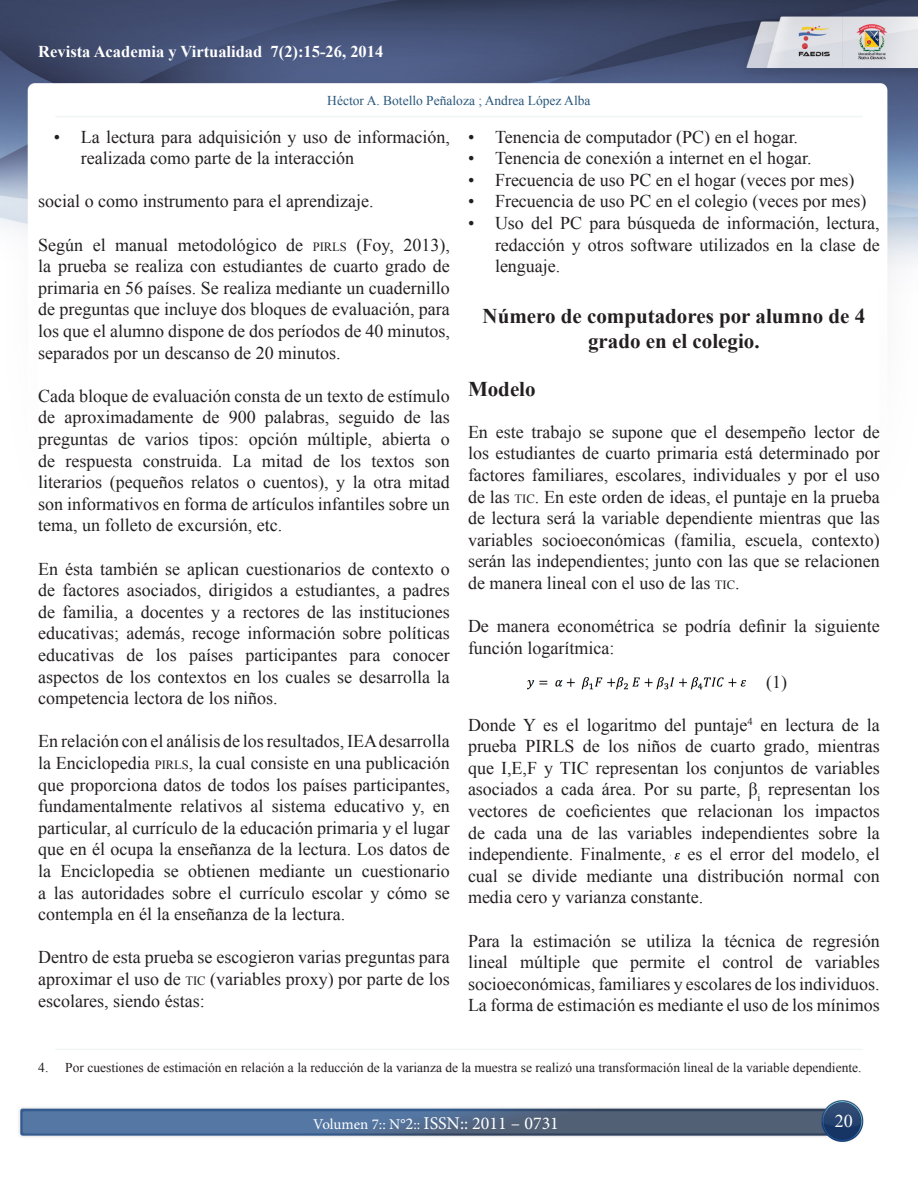
<style>
.page{position:relative;width:918px;height:1188px;background:#fff}
.page>*{position:absolute;margin:0;border:0;box-sizing:border-box;transform-origin:0 0}
.Subtitulo{font:700 21px/25.2px "Times New Roman";color:#231f20;text-align:center}
.Contenidos_Españo{font:18px/21.6px "Times New Roman";color:#231f20;text-align:justify}
.t1{font:18px "Minion Pro";color:#fff}
.t2{font:18px "Times New Roman";color:#fff}
.t3{font:700 16.5px "Times New Roman";color:#fff}
.t4{font:13.5px "Times New Roman";color:#231f20}
.t5{font:13.5px "Times New Roman";color:#2a587c}
.s1{font-size:12.6px}
.s2{font-size:15px}
.s3{font-size:16.5px}
</style>
<div class="page">
<img style="left:0;top:0;width:918px;height:1142px">
<div style="left:38px;top:259px;width:842px;height:452px;background:#fff;border-radius:9px"></div>
<hr style="left:55px;top:116px;width:808px;height:1px;background:#286a75">
<img style="left:527px;top:677px;width:219px;height:13px">
<img style="left:671px;top:845px;width:15px;height:24px">
<hr style="left:55px;top:1049px;width:808px;height:1px;background:#286a75">
<p class="t3" style="left:38px;top:40px;width:347px">Revista Academia y Virtualidad 7(2):15-26, 2014</p>
<p class="t5" style="left:327px;top:92px;width:265px">Héctor A. Botello Peñaloza ; Andrea López Alba</p>
<p class="Contenidos_Españo" style="left:81px;top:126px;width:371px;text-indent:-27px">• La lectura para adquisición y uso de información, realizada como parte de la interacción</p>
<p class="Contenidos_Españo" style="left:38px;top:190px;width:337px">social o como instrumento para el aprendizaje.</p>
<p class="Contenidos_Españo" style="left:38px;top:234px;width:413px">Según el manual metodológico de <span class="s1">PIRLS</span> (Foy, 2013), la prueba se realiza con estudiantes de cuarto grado de primaria en 56 países. Se realiza mediante un cuadernillo de preguntas que incluye dos bloques de evaluación, para los que el alumno dispone de dos períodos de 40 minutos, separados por un descanso de 20 minutos.</p>
<p class="Contenidos_Españo" style="left:38px;top:385px;width:413px">Cada bloque de evaluación consta de un texto de estímulo de aproximadamente de 900 palabras, seguido de las preguntas de varios tipos: opción múltiple, abierta o de respuesta construida. La mitad de los textos son literarios (pequeños relatos o cuentos), y la otra mitad son informativos en forma de artículos infantiles sobre un tema, un folleto de excursión, etc.</p>
<p class="Contenidos_Españo" style="left:38px;top:558px;width:413px">En ésta también se aplican cuestionarios de contexto o de factores asociados, dirigidos a estudiantes, a padres de familia, a docentes y a rectores de las instituciones educativas; además, recoge información sobre políticas educativas de los países participantes para conocer aspectos de los contextos en los cuales se desarrolla la competencia lectora de los niños.</p>
<p class="Contenidos_Españo" style="left:38px;top:730px;width:413px">En relación con el análisis de los resultados, IEA desarrolla la Enciclopedia <span class="s1">PIRLS</span>, la cual consiste en una publicación que proporciona datos de todos los países participantes, fundamentalmente relativos al sistema educativo y, en particular, al currículo de la educación primaria y el lugar que en él ocupa la enseñanza de la lectura. Los datos de la Enciclopedia se obtienen mediante un cuestionario a las autoridades sobre el currículo escolar y cómo se contempla en él la enseñanza de la lectura.</p>
<p class="Contenidos_Españo" style="left:38px;top:946px;width:413px">Dentro de esta prueba se escogieron varias preguntas para aproximar el uso de <span class="s1">TIC</span> (variables proxy) por parte de los escolares, siendo éstas:</p>
<p class="Contenidos_Españo" style="left:468px;top:126px;width:332px">• Tenencia de computador (PC) en el hogar.</p>
<p class="Contenidos_Españo" style="left:468px;top:147px;width:345px">• Tenencia de conexión a internet en el hogar.</p>
<p class="Contenidos_Españo" style="left:468px;top:169px;width:388px">• Frecuencia de uso PC en el hogar (veces por mes)</p>
<p class="Contenidos_Españo" style="left:468px;top:190px;width:400px">• Frecuencia de uso PC en el colegio (veces por mes)</p>
<p class="Contenidos_Españo" style="left:495px;top:212px;width:386px;text-indent:-27px">• Uso del PC para búsqueda de información, lectura, redacción y otros software utilizados en la clase de lenguaje.</p>
<p class="Subtitulo" style="left:483px;top:302px;width:384px">Número de computadores por alumno de 4 grado en el colegio.</p>
<p class="Subtitulo" style="left:468px;top:376px;width:69px">Modelo</p>
<p class="Contenidos_Españo" style="left:468px;top:421px;width:413px">En este trabajo se supone que el desempeño lector de los estudiantes de cuarto primaria está determinado por factores familiares, escolares, individuales y por el uso de las <span class="s1">TIC</span>. En este orden de ideas, el puntaje en la prueba de lectura será la variable dependiente mientras que las variables socioeconómicas (familia, escuela, contexto) serán las independientes; junto con las que se relacionen de manera lineal con el uso de las <span class="s1">TIC</span>.</p>
<p class="Contenidos_Españo" style="left:468px;top:615px;width:413px">De manera econométrica se podría definir la siguiente función logarítmica:</p>
<p class="Contenidos_Españo" style="left:766px;top:671px;width:22px">(1)</p>
<p class="Contenidos_Españo" style="left:468px;top:714px;width:413px">Donde Y es el logaritmo del puntaje<sup>4</sup> en lectura de la prueba PIRLS de los niños de cuarto grado, mientras que I,E,F y TIC representan los conjuntos de variables asociados a cada área. Por su parte, β<sub>i</sub> representan los vectores de coeficientes que relacionan los impactos de cada una de las variables independientes sobre la independiente. Finalmente, es el error del modelo, el cual se divide mediante una distribución normal con media cero y varianza constante.</p>
<p class="Contenidos_Españo" style="left:468px;top:930px;width:413px">Para la estimación se utiliza la técnica de regresión lineal múltiple que permite el control de variables socioeconómicas, familiares y escolares de los individuos.<br>La forma de estimación es mediante el uso de los mínimos</p>
<p class="t4" style="left:38px;top:1058px;width:825px">4. Por cuestiones de estimación en relación a la reducción de la varianza de la muestra se realizó una transformación lineal de la variable dependiente.</p>
<p class="t1" style="left:313px;top:1111px;width:247px"><span class="s2">Volumen 7:: N°</span><span class="s3">2</span><span class="s2">::</span> ISSN:: 2011 – 0731</p>
<p class="t2" style="left:835px;top:1109px;width:19px">20</p>
</div>
